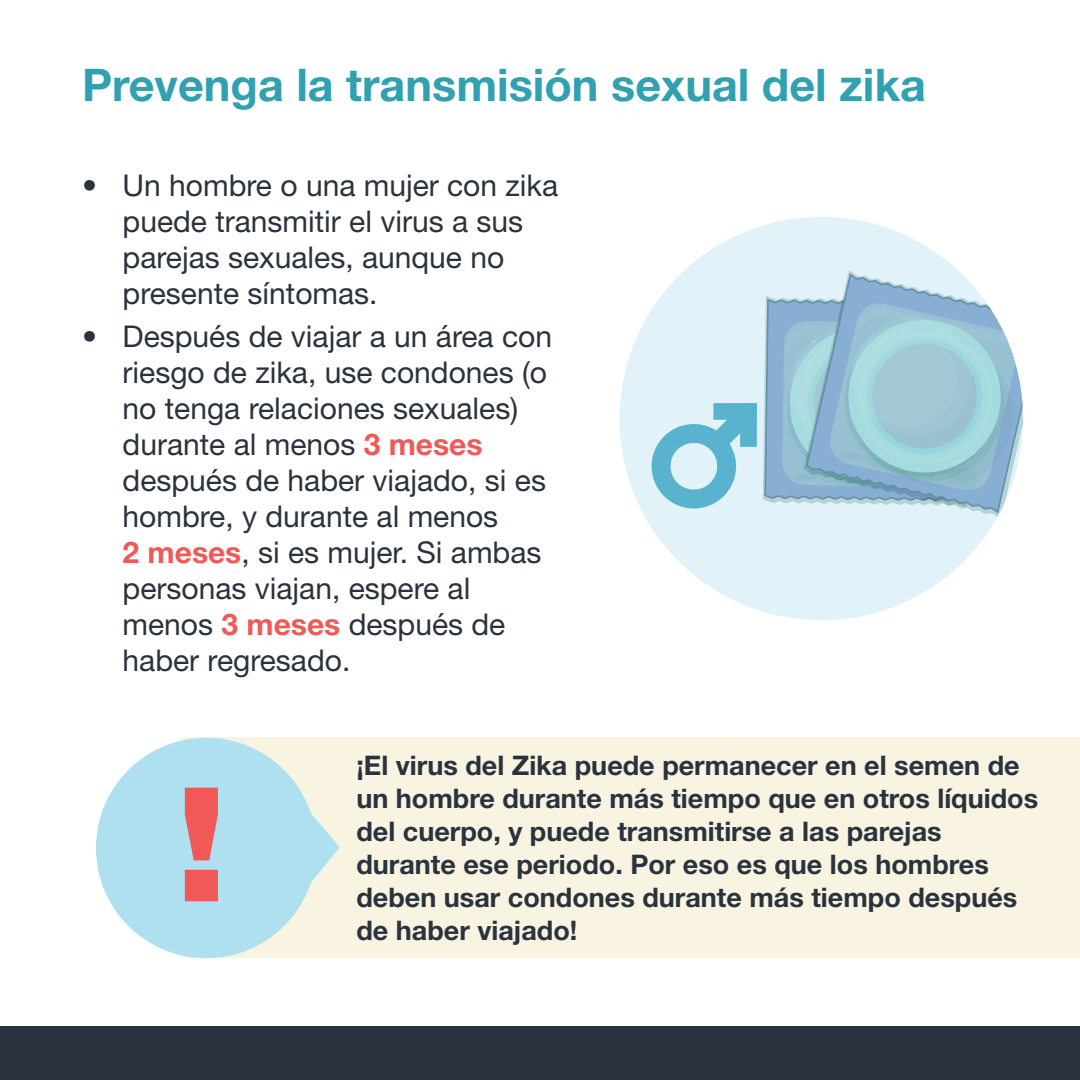
<style>
.page{position:relative;width:1080px;height:1080px;background:#fff}
.page>*{position:absolute;margin:0;border:0;box-sizing:border-box;transform-origin:0 0}
.P_Blue{font:700 45px "Helvetica Neue LT Std";color:#31a1b2}
.t1{font:30px/36px "Helvetica Neue LT Std";color:#2a333d}
.P_bold{font:700 27px/33px "Helvetica Neue LT Std";color:#2a333d}
.s1{font-weight:700;color:#f05957}
</style>
<div class="page">
<div style="left:620px;top:217px;width:403px;height:403px;background:#e1f3f9;border-radius:50%"></div>
<svg style="left:843px;top:273px;width:180px;height:240px"></svg>
<svg style="left:763px;top:296px;width:254px;height:212px;background:#9ac3d5"></svg>
<svg style="left:651px;top:403px;width:106px;height:106px"></svg>
<div style="left:182px;top:738px;width:898px;height:220px;background:#f9f3e2"></div>
<div style="left:96px;top:738px;width:220px;height:220px;background:#aee0f0;border-radius:50%"></div>
<svg style="left:310px;top:812px;width:30px;height:72px"></svg>
<svg style="left:185px;top:788px;width:33px;height:113px"></svg>
<div style="left:0;top:1026px;width:1080px;height:54px;background:#2a333d"></div>
<p class="P_Blue" style="left:82px;top:57px;width:845px">Prevenga la transmisión sexual del zika</p>
<p class="t1" style="left:123px;top:167px;width:437px;text-indent:-40px">• Un hombre o una mujer con zika puede transmitir el virus a sus parejas sexuales, aunque no presente síntomas.</p>
<p class="t1" style="left:123px;top:318px;width:431px;text-indent:-40px">• Después de viajar a un área con riesgo de zika, use condones (o no tenga relaciones sexuales) durante al menos <span class="s1">3 meses </span>después de haber viajado, si es hombre, y durante al menos<br><span class="s1">2 meses</span>, si es mujer. Si ambas personas viajan, espere al menos <span class="s1">3 meses</span> después de haber regresado.</p>
<p class="P_bold" style="left:356px;top:749px;width:683px">¡El virus del Zika puede permanecer en el semen de un hombre durante más tiempo que en otros líquidos del cuerpo, y puede transmitirse a las parejas durante ese periodo. Por eso es que los hombres deben usar condones durante más tiempo después de haber viajado!</p>
</div>
